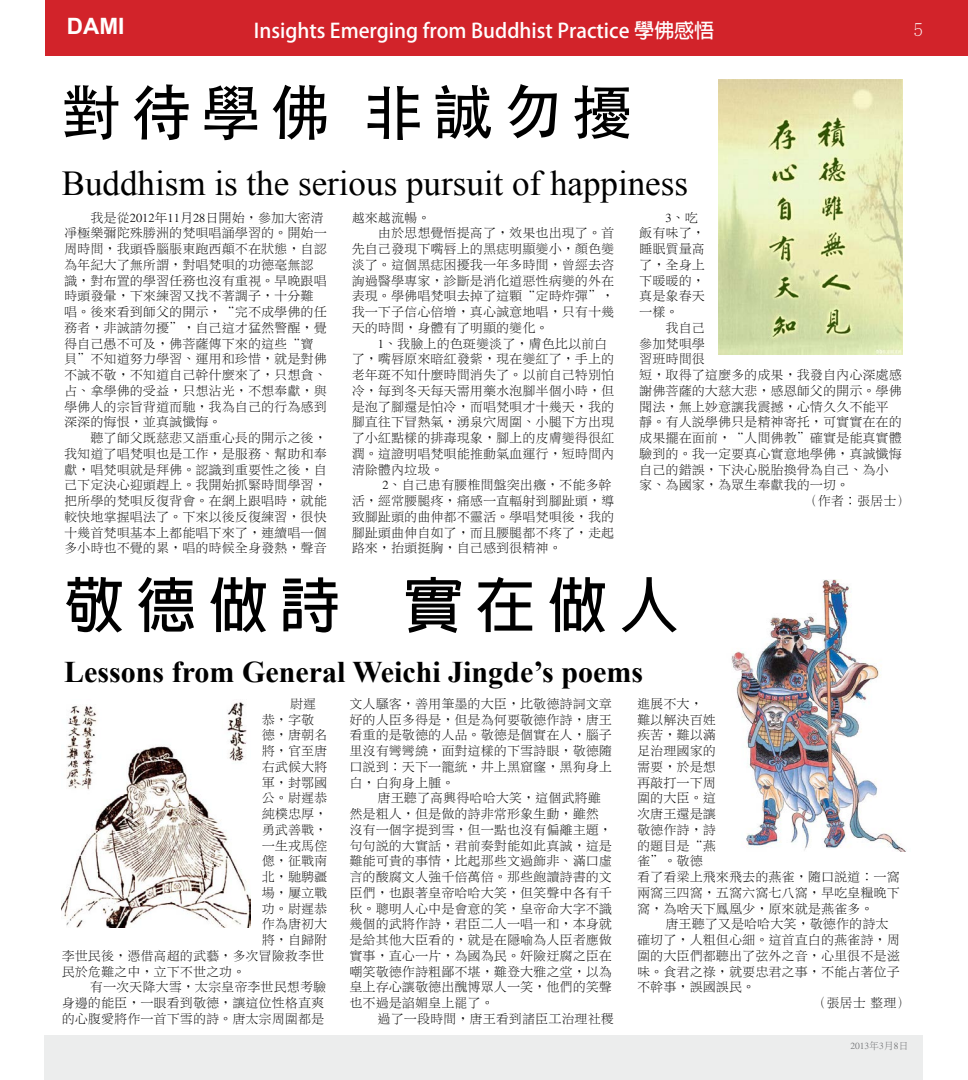
<style>
.page{position:relative;width:968px;height:1080px;background:#fff}
.page>*{position:absolute;margin:0;border:0;box-sizing:border-box;transform-origin:0 0}
.t1{font:60px "Adobe Heiti Std";letter-spacing:.16em;color:#000}
.t2{font:700 60px "Adobe Fan Heiti Std";letter-spacing:.2em;color:#000}
.t3{font:35px "Times New Roman";color:#000}
.t4{font:700 30px "Times New Roman";color:#000}
.t5{font:700 22.5px "Arial";color:#fff}
.t6{font:700 20px "Adobe Fan Heiti Std";color:#fff}
.t7{font:300 17.5px "Adobe Ming Std";color:#fff}
.t8{font:300 13.12px/15.8px "Li Sung";color:#000}
.t9{font:300 10px "Li Sung";letter-spacing:-.005em;color:#6d6e71}
</style>
<div class="page">
<div style="left:45px;top:0;width:923px;height:56px;background:#d2232a"></div>
<div style="left:44px;top:1035px;width:878px;height:45px;background:#eceded"></div>
<img style="left:719px;top:79px;width:183px;height:276px">
<img style="left:731px;top:580px;width:176px;height:272px">
<img style="left:62px;top:702px;width:188px;height:226px">
<h3 class="t5" style="left:67px;top:12px;width:59px">DAMI</h3>
<h3 class="t6" style="left:254px;top:18px;width:462px">Insights Emerging from Buddhist Practice 學佛感悟</h3>
<h3 class="t7" style="left:914px;top:20px;width:10px">5</h3>
<h1 class="t1" style="left:62px;top:77px;width:572px">對待學佛 非誠勿擾</h1>
<h2 class="t3" style="left:62px;top:160px;width:628px">Buddhism is the serious pursuit of happiness</h2>
<p class="t8" style="left:64px;top:209px;width:264px;text-indent:26px">我是從2012年11月28日開始，參加大密清凈極樂彌陀殊勝洲的梵唄唱誦學習的。開始一周時間，我頭昏腦脹東跑西顛不在狀態，自認為年紀大了無所謂，對唱梵唄的功德毫無認識，對布置的學習任務也沒有重視。早晚跟唱時頭發暈，下來練習又找不著調子，十分難唱。後來看到師父的開示，“完不成學佛的任務者，非誠請勿擾”，自己這才猛然警醒，覺得自己愚不可及，佛菩薩傳下來的這些“寶貝”不知道努力學習、運用和珍惜，就是對佛不誠不敬，不知道自己幹什麼來了，只想貪、占、拿學佛的受益，只想沾光，不想奉獻，與學佛人的宗旨背道而馳，我為自己的行為感到深深的悔恨，並真誠懺悔。</p>
<p class="t8" style="left:64px;top:430px;width:264px;text-align:justify;text-indent:26px">聽了師父既慈悲又語重心長的開示之後，我知道了唱梵唄也是工作，是服務、幫助和奉獻，唱梵唄就是拜佛。認識到重要性之後，自己下定決心迎頭趕上。我開始抓緊時間學習，把所學的梵唄反復背會。在網上跟唱時，就能較快地掌握唱法了。下來以後反復練習，很快十幾首梵唄基本上都能唱下來了，連續唱一個多小時也不覺的累，唱的時候全身發熱，聲音</p>
<p class="t8" style="left:352px;top:209px;width:80px">越來越流暢。</p>
<p class="t8" style="left:378px;top:225px;width:238px">由於思想覺悟提高了，效果也出現了。首</p>
<p class="t8" style="left:352px;top:241px;width:264px">先自己發現下嘴唇上的黑痣明顯變小，顏色變</p>
<p class="t8" style="left:352px;top:257px;width:264px">淡了。這個黑痣困擾我一年多時間，曾經去咨</p>
<p class="t8" style="left:352px;top:272px;width:264px">詢過醫學專家，診斷是消化道惡性病變的外在</p>
<p class="t8" style="left:352px;top:288px;width:264px">表現。學佛唱梵唄去掉了這顆“定時炸彈”，</p>
<p class="t8" style="left:352px;top:304px;width:264px">我一下子信心倍增，真心誠意地唱，只有十幾</p>
<p class="t8" style="left:352px;top:320px;width:198px">天的時間，身體有了明顯的變化。</p>
<p class="t8" style="left:378px;top:335px;width:231px">1、我臉上的色斑變淡了，膚色比以前白</p>
<p class="t8" style="left:352px;top:351px;width:264px">了，嘴唇原來暗紅發紫，現在變紅了，手上的</p>
<p class="t8" style="left:352px;top:367px;width:264px">老年斑不知什麼時間消失了。以前自己特別怕</p>
<p class="t8" style="left:352px;top:383px;width:264px">冷，每到冬天每天需用藥水泡腳半個小時，但</p>
<p class="t8" style="left:352px;top:398px;width:264px">是泡了腳還是怕冷，而唱梵唄才十幾天，我的</p>
<p class="t8" style="left:352px;top:414px;width:264px">腳直往下冒熱氣，湧泉穴周圍、小腿下方出現</p>
<p class="t8" style="left:352px;top:430px;width:264px">了小紅點樣的排毒現象，腳上的皮膚變得很紅</p>
<p class="t8" style="left:352px;top:446px;width:264px">潤。這證明唱梵唄能推動氣血運行，短時間內</p>
<p class="t8" style="left:352px;top:461px;width:93px">清除體內垃圾。</p>
<p class="t8" style="left:382px;top:477px;width:231px">2、自己患有腰椎間盤突出癥，不能多幹</p>
<p class="t8" style="left:352px;top:493px;width:264px">活，經常腰腿疼，痛感一直輻射到腳趾頭，導</p>
<p class="t8" style="left:352px;top:509px;width:264px">致腳趾頭的曲伸都不靈活。學唱梵唄後，我的</p>
<p class="t8" style="left:352px;top:524px;width:264px">腳趾頭曲伸自如了，而且腰腿都不疼了，走起</p>
<p class="t8" style="left:352px;top:540px;width:211px">路來，抬頭挺胸，自己感到很精神。</p>
<p class="t8" style="left:639px;top:209px;width:67px;text-indent:26px">3、吃飯有味了，睡眠質量高了，全身上下暖暖的，真是象春天一樣。</p>
<p class="t8" style="left:665px;top:320px;width:41px">我自己</p>
<p class="t8" style="left:639px;top:335px;width:67px">參加梵唄學</p>
<p class="t8" style="left:639px;top:351px;width:67px">習班時間很</p>
<p class="t8" style="left:639px;top:367px;width:264px">短，取得了這麼多的成果，我發自內心深處感</p>
<p class="t8" style="left:639px;top:383px;width:264px">謝佛菩薩的大慈大悲，感恩師父的開示。學佛</p>
<p class="t8" style="left:639px;top:398px;width:251px">聞法，無上妙意讓我震撼，心情久久不能平</p>
<p class="t8" style="left:639px;top:414px;width:264px">靜。有人說學佛只是精神寄托，可實實在在的</p>
<p class="t8" style="left:639px;top:430px;width:264px">成果擺在面前，“人間佛教”確實是能真實體</p>
<p class="t8" style="left:639px;top:446px;width:264px">驗到的。我一定要真心實意地學佛，真誠懺悔</p>
<p class="t8" style="left:639px;top:461px;width:251px">自己的錯誤，下決心脫胎換骨為自己、為小</p>
<p class="t8" style="left:639px;top:477px;width:211px">家、為國家，為眾生奉獻我的一切。</p>
<p class="t8" style="left:804px;top:493px;width:106px">（作者：張居士）</p>
<h1 class="t2" style="left:64px;top:570px;width:616px">敬德做詩 實在做人</h1>
<h3 class="t4" style="left:64px;top:651px;width:580px">Lessons from General Weichi Jingde’s poems</h3>
<p class="t8" style="left:290px;top:696px;width:28px">尉遲</p>
<p class="t8" style="left:262px;top:711px;width:54px">恭，字敬</p>
<p class="t8" style="left:262px;top:727px;width:67px">德，唐朝名</p>
<p class="t8" style="left:262px;top:743px;width:67px">將，官至唐</p>
<p class="t8" style="left:262px;top:759px;width:67px">右武候大將</p>
<p class="t8" style="left:262px;top:774px;width:67px">軍，封鄂國</p>
<p class="t8" style="left:262px;top:790px;width:67px">公。尉遲恭</p>
<p class="t8" style="left:262px;top:806px;width:67px">純樸忠厚，</p>
<p class="t8" style="left:262px;top:822px;width:67px">勇武善戰，</p>
<p class="t8" style="left:262px;top:837px;width:67px">一生戎馬倥</p>
<p class="t8" style="left:262px;top:853px;width:67px">傯，征戰南</p>
<p class="t8" style="left:262px;top:869px;width:67px">北，馳騁疆</p>
<p class="t8" style="left:262px;top:885px;width:67px">場，屢立戰</p>
<p class="t8" style="left:262px;top:900px;width:67px">功。尉遲恭</p>
<p class="t8" style="left:262px;top:916px;width:67px">作為唐初大</p>
<p class="t8" style="left:262px;top:932px;width:67px">將，自歸附</p>
<p class="t8" style="left:62px;top:948px;width:264px">李世民後，憑借高超的武藝，多次冒險救李世</p>
<p class="t8" style="left:62px;top:963px;width:185px">民於危難之中，立下不世之功。</p>
<p class="t8" style="left:90px;top:979px;width:238px">有一次天降大雪，太宗皇帝李世民想考驗</p>
<p class="t8" style="left:62px;top:995px;width:264px">身邊的能臣，一眼看到敬德，讓這位性格直爽</p>
<p class="t8" style="left:62px;top:1011px;width:264px">的心腹愛將作一首下雪的詩。唐太宗周圍都是</p>
<p class="t8" style="left:349px;top:696px;width:264px;text-align:justify">文人騷客，善用筆墨的大臣，比敬德詩詞文章好的人臣多得是，但是為何要敬德作詩，唐王看重的是敬德的人品。敬德是個實在人，腦子里沒有彎彎繞，面對這樣的下雪詩眼，敬德隨口說到：天下一籠統，井上黑窟窿，黑狗身上白，白狗身上腫。</p>
<p class="t8" style="left:349px;top:790px;width:264px;text-indent:28px">唐王聽了高興得哈哈大笑，這個武將雖然是粗人，但是做的詩非常形象生動，雖然沒有一個字提到雪，但一點也沒有偏離主題，句句說的大實話，君前奏對能如此真誠，這是難能可貴的事情，比起那些文過飾非、滿口虛言的酸腐文人強千倍萬倍。那些飽讀詩書的文臣們，也跟著皇帝哈哈大笑，但笑聲中各有千秋。聰明人心中是會意的笑，皇帝命大字不識幾個的武將作詩，君臣二人一唱一和，本身就是給其他大臣看的，就是在隱喻為人臣者應做實事，直心一片，為國為民。奸險迂腐之臣在嘲笑敬德作詩粗鄙不堪，難登大雅之堂，以為皇上存心讓敬德出醜博眾人一笑，他們的笑聲也不過是諂媚皇上罷了。</p>
<p class="t8" style="left:377px;top:1011px;width:238px">過了一段時間，唐王看到諸臣工治理社稷</p>
<p class="t8" style="left:637px;top:696px;width:264px">進展不大，<br>難以解決百姓<br>疾苦，難以滿<br>足治理國家的<br>需要，於是想<br>再敲打一下周<br>圍的大臣。這<br>次唐王還是讓<br>敬德作詩，詩<br>的題目是“燕<br>雀”。敬德<br>看了看梁上飛來飛去的燕雀，隨口說道：一窩兩窩三四窩，五窩六窩七八窩，早吃皇糧晚下窩，為啥天下鳳凰少，原來就是燕雀多。</p>
<p class="t8" style="left:665px;top:916px;width:225px">唐王聽了又是哈哈大笑，敬德作的詩太</p>
<p class="t8" style="left:637px;top:932px;width:264px">確切了，人粗但心細。這首直白的燕雀詩，周</p>
<p class="t8" style="left:637px;top:948px;width:264px">圍的大臣們都聽出了弦外之音，心里很不是滋</p>
<p class="t8" style="left:637px;top:963px;width:264px">味。食君之祿，就要忠君之事，不能占著位子</p>
<p class="t8" style="left:637px;top:979px;width:120px">不幹事，誤國誤民。</p>
<p class="t8" style="left:813px;top:995px;width:98px">（張居士 整理）</p>
<p class="t9" style="left:850px;top:1040px;width:59px">2013年3月8日</p>
</div>
